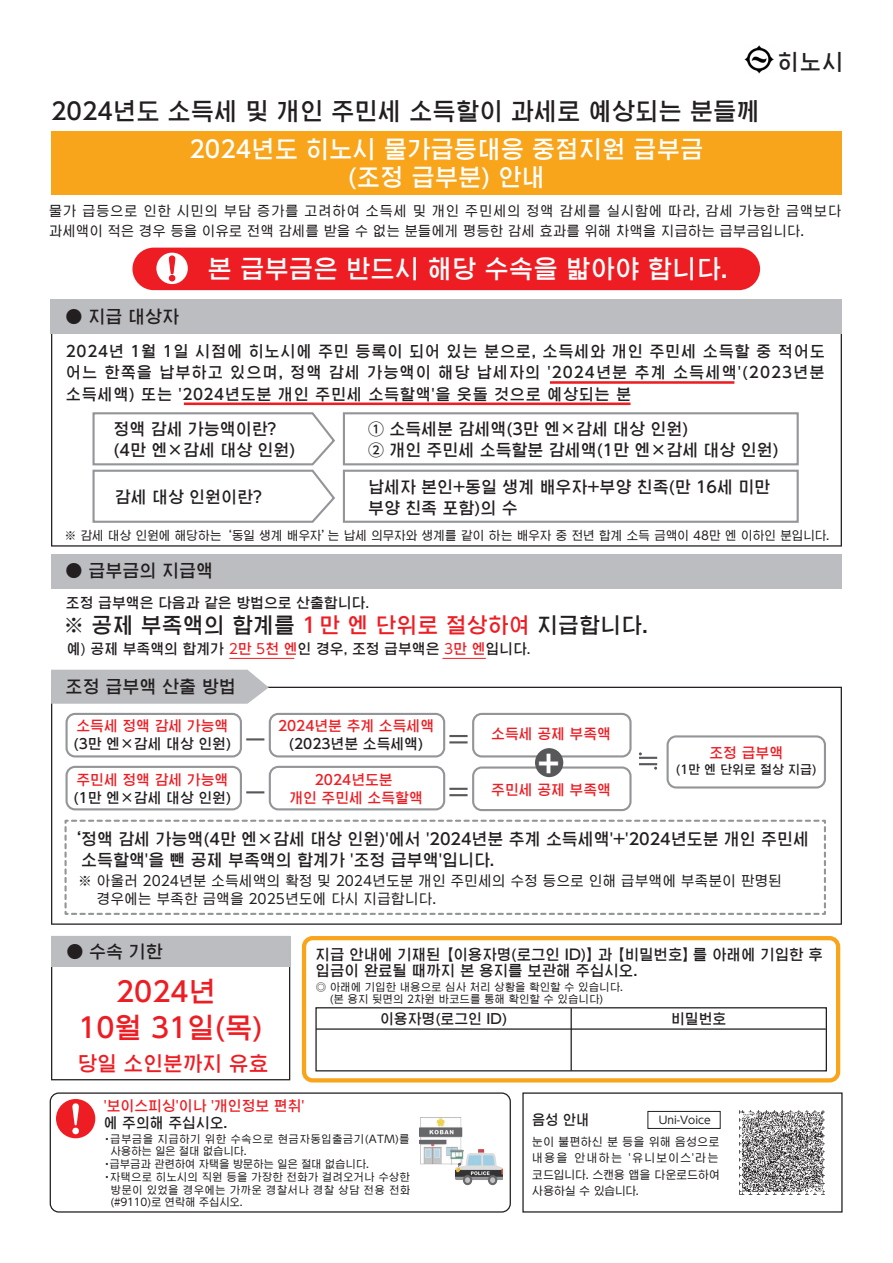
<style>
.page{position:relative;width:893px;height:1263px;background:#fff}
.page>*{position:absolute;margin:0;border:0;box-sizing:border-box;transform-origin:0 0}
.t1{font:800 28.5px "UD Shin Go Pr 6";color:#fff}
.t2{font:500 27.45px/36px "UD Shin Go Hang Koc";color:#ee1d23;text-align:center}
.t3{font:500 24.45px "UD Shin Go Hang Koc";color:#fff}
.t4{font:500 23.4px/28.5px "UD Shin Go Hang Koc";color:#fff;text-align:center}
.t5{font:500 23.4px "UD Shin Go Hang Koc";color:#231f20}
.t6{font:500 21.3px "UD Shin Go Hang Koc";color:#231f20}
.t7{font:500 20.85px "UD Shin Go Hang Koc";letter-spacing:.01em;color:#231f20}
.t8{font:500 19.8px "UD Shin Go Hang Koc";color:#ee1d23}
.t9{font:500 16.95px "UD Shin Go Hang Koc";color:#231f20}
.t10{font:500 15.9px/21px "UD Shin Go Hang Koc";color:#231f20}
.t11{font:500 15.15px/21.8px "UD Shin Go Hang Koc";letter-spacing:.04em;color:#231f20;text-align:justify}
.t12{font:500 14.4px/16.5px "UD Shin Go Hang Koc";color:#231f20}
.t13{font:500 13.8px "UD Shin Go Hang Koc";color:#231f20}
.t14{font:500 13.8px/18px "UD Shin Go Hang Koc";color:#ee1d23;text-align:center}
.t15{font:13.8px/18px "UD Shin Go Hang Koc";color:#231f20}
.t16{font:500 13.8px "UD Shin Go Hang Koc";color:#231f20;scale:.95 1}
.t17{font:13.5px/19.5px "UD Shin Go Hang Koc";letter-spacing:.02em;color:#231f20}
.t18{font:12px "UD Shin Go Hang Koc";letter-spacing:-.04em;color:#231f20}
.t19{font:500 12px "UD Shin Go Hang Koc";color:#231f20}
.t20{font:11.1px/16.5px "UD Shin Go Hang Koc";letter-spacing:-.01em;color:#231f20}
.t21{font:10.65px "UD Shin Go Pr 6";color:#231f20}
.t22{font:10.5px/12px "UD Shin Go Hang Koc";color:#231f20;text-align:center}
.t23{font:10.5px "UD Shin Go Hang Koc";letter-spacing:-.02em;color:#231f20}
.t24{font:10.5px "UD Shin Go Hang Koc";letter-spacing:.035em;color:#231f20}
.t25{font:10.5px "UD Shin Go Hang Koc";letter-spacing:.025em;color:#231f20}
.s1{font-weight:400}
.s2{font-weight:400;color:#ee1d23}
.s3{color:#ee1d23}
</style>
<div class="page">
<svg style="left:51px;top:687px;width:791px;height:238px"></svg>
<div style="left:51px;top:131px;width:791px;height:64px;background:#f9a51b"></div>
<div style="left:132px;top:248px;width:628px;height:42px;background:#ee1d23;border-radius:21px"></div>
<div style="left:56px;top:1099px;width:39px;height:39px;background:#ee1d23;border-radius:50%"></div>
<svg style="left:72px;top:1103px;width:7px;height:31px"></svg>
<div style="left:647px;top:1111px;width:74px;height:18px;border:1px solid #231f20"></div>
<svg style="left:63px;top:819px;width:764px;height:97px"></svg>
<svg style="left:51px;top:670px;width:218px;height:34px;background:#bfc0c3"></svg>
<div style="left:51px;top:554px;width:791px;height:34px;background:#bcbdc0"></div>
<svg style="left:51px;top:333px;width:791px;height:214px"></svg>
<div style="left:343px;top:470px;width:456px;height:53px;border:2px solid #939598"></div>
<div style="left:343px;top:412px;width:456px;height:53px;border:2px solid #939598"></div>
<svg style="left:91px;top:411px;width:246px;height:114px"></svg>
<div style="left:156px;top:253px;width:32px;height:31px;background:#fff;border-radius:50%"></div>
<svg style="left:168px;top:255px;width:8px;height:36px"></svg>
<img style="left:419px;top:1117px;width:44px;height:47px">
<img style="left:455px;top:1142px;width:48px;height:44px">
<div style="left:50px;top:1092px;width:461px;height:120px;border:1px solid #231f20;border-radius:9px"></div>
<div style="left:522px;top:1092px;width:321px;height:120px;border:1px solid #231f20"></div>
<div style="left:66px;top:713px;width:176px;height:44px;border:2px solid #939598;border-radius:9px"></div>
<div style="left:66px;top:766px;width:176px;height:44px;border:2px solid #939598;border-radius:9px"></div>
<div style="left:472px;top:713px;width:160px;height:44px;border:2px solid #939598;border-radius:9px"></div>
<div style="left:472px;top:766px;width:160px;height:45px;border:2px solid #939598;border-radius:9px"></div>
<div style="left:666px;top:735px;width:160px;height:53px;border:2px solid #939598;border-radius:9px"></div>
<div style="left:269px;top:713px;width:176px;height:44px;border:2px solid #939598;border-radius:9px"></div>
<div style="left:269px;top:766px;width:176px;height:44px;border:2px solid #939598;border-radius:9px"></div>
<svg style="left:246px;top:738px;width:18px;height:2px"></svg>
<svg style="left:449px;top:735px;width:19px;height:8px"></svg>
<svg style="left:449px;top:788px;width:19px;height:8px"></svg>
<svg style="left:246px;top:791px;width:18px;height:2px"></svg>
<svg style="left:639px;top:752px;width:18px;height:18px"></svg>
<div style="left:535px;top:748px;width:28px;height:29px;background:#57585a;border-radius:50%"></div>
<hr style="left:229px;top:658px;width:65px;height:1px;background:#ee1d23">
<hr style="left:442px;top:658px;width:44px;height:1px;background:#ee1d23">
<hr style="left:550px;top:381px;width:184px;height:3px;background:#ee1d23">
<hr style="left:184px;top:402px;width:446px;height:3px;background:#ee1d23">
<svg style="left:51px;top:967px;width:239px;height:113px"></svg>
<div style="left:51px;top:936px;width:239px;height:31px;background:#bcbdc0"></div>
<div style="left:302px;top:936px;width:538px;height:146px;border:4px solid #f9a51b;border-radius:9px"></div>
<div style="left:315px;top:1007px;width:512px;height:64px;border:1px solid #231f20"></div>
<hr style="left:316px;top:1028px;width:510px;height:2px;background:#231f20">
<hr style="left:571px;top:1008px;width:1px;height:63px;background:#231f20">
<div style="left:51px;top:299px;width:791px;height:34px;background:#bcbdc0"></div>
<img style="left:740px;top:1110px;width:84px;height:85px">
<img style="left:744px;top:45px;width:29px;height:29px">
<h3 class="t5" style="left:51px;top:94px;width:710px">2024년도 소득세 및 개인 주민세 소득할이 과세로 예상되는 분들께</h3>
<h3 class="t4" style="left:190px;top:134px;width:515px">2024년도 히노시 물가급등대응 중점지원 급부금 (조정 급부분) 안내</h3>
<h3 class="t6" style="left:777px;top:47px;width:67px">히노시</h3>
<p class="t17" style="left:49px;top:201px;width:794px">물가 급등으로 인한 시민의 부담 증가를 고려하여 소득세 및 개인 주민세의 정액 감세를 실시함에 따라, 감세 가능한 금액보다 과세액이 적은 경우 등을 이유로 전액 감세를 받을 수 없는 분들에게 평등한 감세 효과를 위해 차액을 지급하는 급부금입니다.</p>
<p class="t9" style="left:66px;top:304px;width:115px">● 지급 대상자</p>
<h3 class="t3" style="left:207px;top:252px;width:522px">본 급부금은 반드시 해당 수속을 밟아야 합니다.</h3>
<p class="t11" style="left:66px;top:340px;width:760px">2024년 1월 1일 시점에 히노시에 주민 등록이 되어 있는 분으로, 소득세와 개인 주민세 소득할 중 적어도 어느 한쪽을 납부하고 있으며, 정액 감세 가능액이 해당 납세자의 '2024년분 추계 소득세액'(2023년분 소득세액) 또는 '2024년도분 개인 주민세 소득할액'을 웃돌 것으로 예상되는 분</p>
<p class="t10" style="left:114px;top:418px;width:184px">정액 감세 가능액이란? (4만 엔×감세 대상 인원)</p>
<p class="t10" style="left:368px;top:418px;width:412px">① 소득세분 감세액(3만 엔×감세 대상 인원)<br>② 개인 주민세 소득할분 감세액(1만 엔×감세 대상 인원)</p>
<p class="t10" style="left:368px;top:476px;width:404px">납세자 본인+동일 생계 배우자+부양 친족(만 16세 미만 부양 친족 포함)의 수</p>
<p class="t10" style="left:115px;top:486px;width:149px">감세 대상 인원이란?</p>
<p class="t18" style="left:64px;top:528px;width:767px">※ 감세 대상 인원에 해당하는 ‘동일 생계 배우자’는 납세 의무자와 생계를 같이 하는 배우자 중 전년 합계 소득 금액이 48만 엔 이하인 분입니다.</p>
<p class="t9" style="left:66px;top:559px;width:149px">● 급부금의 지급액</p>
<p class="t13" style="left:66px;top:593px;width:305px">조정 급부액은 다음과 같은 방법으로 산출합니다<span class="s1">.</span></p>
<p class="t13" style="left:67px;top:639px;width:465px">예<span class="s1">)</span> 공제 부족액의 합계가 <span class="s2">2</span><span class="s3">만</span> <span class="s2">5</span><span class="s3">천 엔</span>인 경우<span class="s1">,</span> 조정 급부액은 <span class="s2">3</span><span class="s3">만 엔</span>입니다<span class="s1">.</span></p>
<h3 class="t7" style="left:63px;top:610px;width:586px">※ 공제 부족액의 합계를 <span class="s3">1만 엔 단위로 절상하여</span> 지급합니다.</h3>
<p class="t9" style="left:66px;top:674px;width:172px">조정 급부액 산출 방법</p>
<p class="t14" style="left:76px;top:717px;width:153px">소득세 정액 감세 가능액</p>
<p class="t13" style="left:74px;top:734px;width:159px">(3만 엔×감세 대상 인원)</p>
<p class="t14" style="left:76px;top:770px;width:153px">주민세 정액 감세 가능액</p>
<p class="t13" style="left:74px;top:788px;width:159px">(1만 엔×감세 대상 인원)</p>
<p class="t14" style="left:278px;top:717px;width:158px">2024년분 추계 소득세액</p>
<p class="t13" style="left:289px;top:734px;width:136px">(2023년분 소득세액)</p>
<p class="t14" style="left:491px;top:725px;width:121px">소득세 공제 부족액</p>
<p class="t14" style="left:709px;top:743px;width:75px">조정 급부액</p>
<p class="t19" style="left:676px;top:761px;width:143px">(1만 엔 단위로 절상 지급)</p>
<h1 class="t1" style="left:535px;top:740px;width:29px">＋</h1>
<p class="t14" style="left:289px;top:770px;width:135px">2024년도분<br>개인 주민세 소득할액</p>
<p class="t14" style="left:491px;top:781px;width:121px">주민세 공제 부족액</p>
<p class="t10" style="left:81px;top:828px;width:729px;text-indent:-16px">‘정액 감세 가능액(4만 엔×감세 대상 인원)'에서 '2024년분 추계 소득세액'+'2024년도분 개인 주민세 소득할액'을 뺀 공제 부족액의 합계가 '조정 급부액'입니다.</p>
<p class="t15" style="left:97px;top:871px;width:687px;text-indent:-18px">※ 아울러 2024년분 소득세액의 확정 및 2024년도분 개인 주민세의 수정 등으로 인해 급부액에 부족분이 판명된 경우에는 부족한 금액을 2025년도에 다시 지급합니다.　</p>
<p class="t9" style="left:66px;top:939px;width:98px">● 수속 기한</p>
<h2 class="t2" style="left:78px;top:973px;width:186px">2024년<br>10월 31일(목)</h2>
<p class="t8" style="left:77px;top:1049px;width:192px">당일 소인분까지 유효</p>
<p class="t12" style="left:316px;top:946px;width:509px">지급 안내에 기재된【이용자명(로그인 ID)】과【비밀번호】를 아래에 기입한 후 입금이 완료될 때까지 본 용지를 보관해 주십시오.</p>
<p class="t22" style="left:316px;top:980px;width:309px">◎ 아래에 기입한 내용으로 심사 처리 상황을 확인할 수 있습니다. (본 용지 뒷면의 2차원 바코드를 통해 확인할 수 있습니다)</p>
<p class="t13" style="left:380px;top:1009px;width:129px">이용자명(로그인 ID)</p>
<p class="t13" style="left:671px;top:1009px;width:57px">비밀번호</p>
<p class="t14" style="left:104px;top:1097px;width:202px">'보이스피싱'이나 '개인정보 편취'</p>
<p class="t13" style="left:104px;top:1113px;width:139px">에 주의해 주십시오.　</p>
<p class="t24" style="left:102px;top:1131px;width:309px">·급부금을 지급하기 위한 수속으로 현금자동입출금기(ATM)를</p>
<p class="t23" style="left:111px;top:1144px;width:138px">사용하는 일은 절대 없습니다.</p>
<p class="t23" style="left:102px;top:1157px;width:268px">·급부금과 관련하여 자택을 방문하는 일은 절대 없습니다.</p>
<p class="t22" style="left:102px;top:1170px;width:310px">·자택으로 히노시의 직원 등을 가장한 전화가 걸려오거나 수상한</p>
<p class="t25" style="left:111px;top:1182px;width:301px">방문이 있었을 경우에는 가까운 경찰서나 경찰 상담 전용 전화</p>
<p class="t23" style="left:111px;top:1195px;width:134px">(#9110)로 연락해 주십시오.</p>
<p class="t16" style="left:532px;top:1110px;width:61px">음성 안내</p>
<p class="t20" style="left:532px;top:1133px;width:190px">눈이 불편하신 분 등을 위해 음성으로 내용을 안내하는 '유니보이스'라는 코드입니다. 스캔용 앱을 다운로드하여 사용하실 수 있습니다.</p>
<p class="t21" style="left:659px;top:1111px;width:53px">Uni-Voice</p>
</div>
